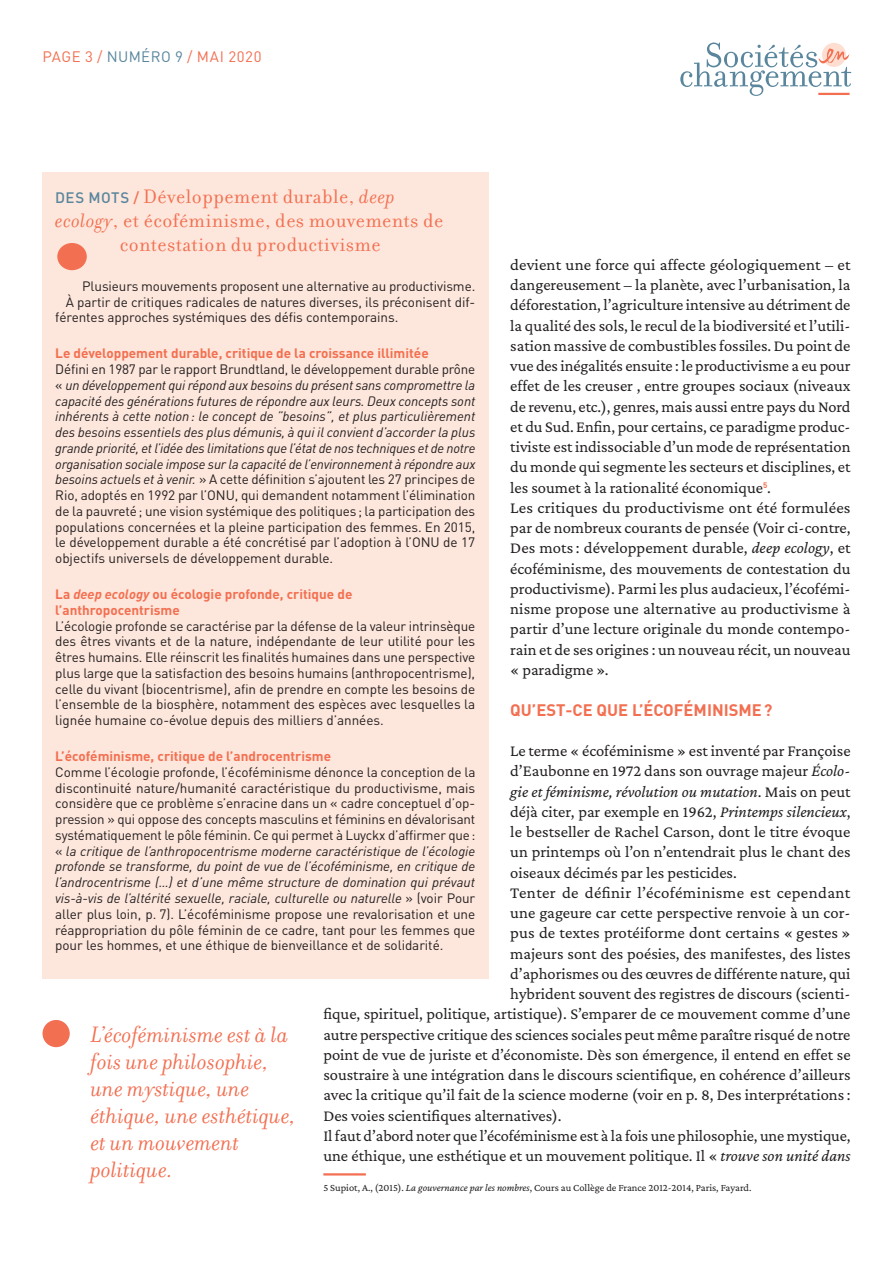
<style>
.page{position:relative;width:893px;height:1263px;background:#fff}
.page>*{position:absolute;margin:0;border:0;box-sizing:border-box;transform-origin:0 0}
.t1{font:italic 24px/27px "Filosofia OT";color:#f36f51}
.t2{font:21px "Filosofia OT";letter-spacing:.02em;color:#f36f51}
.t3{font:16.5px/20.2px "Crimson Pro";color:#231f20}
.t4{font:italic 16.5px "Crimson Pro";color:#231f20}
.t5{font:16.5px "Crimson Pro";letter-spacing:.02em;color:#231f20}
.t6{font:700 16.5px "DIN";color:#f36f51}
.t7{font:15px "DIN";letter-spacing:.03em;color:#f36f51}
.t8{font:13.5px/15.8px "DIN";letter-spacing:-.005em;color:#231f20;text-align:justify}
.t9{font:italic 13.5px/15.8px "DIN";letter-spacing:-.015em;color:#231f20;text-align:justify}
.t10{font:700 13.5px/15.8px "DIN";color:#f36f51}
.t11{font:10.5px "Crimson Pro";color:#231f20}
.s1{color:#59869d}
.s2{font-family:"DIN";font-weight:500;font-size:15px;color:#59869d}
.s3{font-family:"DIN";font-weight:500;font-size:15px}
.s4{font-style:italic}
.s5{font-style:normal}
</style>
<div class="page">
<hr style="left:323px;top:1173px;width:43px;height:2px;background:#f36f51">
<svg style="left:680px;top:43px;width:171px;height:53px"></svg>
<div style="left:43px;top:1020px;width:27px;height:27px;background:#f36f51;border-radius:50%"></div>
<div style="left:43px;top:172px;width:446px;height:807px;background:#fde6db"></div>
<div style="left:57px;top:243px;width:30px;height:27px;background:#f36f51;border-radius:50%"></div>
<p class="t7" style="left:43px;top:48px;width:220px">PAGE 3 / <span class="s1">NUMÉRO 9</span> / MAI 2020</p>
<p class="t2" style="left:55px;top:185px;width:341px"><span class="s2">DES MOTS</span> <span class="s3">/</span> Développement durable, <span class="s4">deep</span></p>
<p class="t2" style="left:55px;top:209px;width:389px"><span class="s4">ecology</span>, et écoféminisme, des mouvements de</p>
<p class="t2" style="left:120px;top:233px;width:262px">contestation du productivisme</p>
<p class="t8" style="left:82px;top:278px;width:395px">Plusieurs mouvements proposent une alternative au productivisme.</p>
<p class="t8" style="left:66px;top:294px;width:411px">À partir de critiques radicales de natures diverses, ils préconisent dif-</p>
<p class="t8" style="left:55px;top:310px;width:345px">férentes approches systémiques des défis contemporains.</p>
<p class="t10" style="left:55px;top:345px;width:375px">Le développement durable, critique de la croissance illimitée</p>
<p class="t9" style="left:55px;top:361px;width:422px"><span class="s5">Défini en 1987 par le rapport Brundtland, le développement durable prône «</span> un développement qui répond aux besoins du présent sans compromettre la capacité des générations futures de répondre aux leurs. Deux concepts sont inhérents à cette notion: le concept de ”besoins”, et plus particulièrement des besoins essentiels des plus démunis, à qui il convient d’accorder la plus grande priorité, et l’idée des limitations que l’état de nos techniques et de notre organisation sociale impose sur la capacité de l’environnement à répondre aux besoins actuels et à venir. <span class="s5">» A cette définition s’ajoutent les 27 principes de Rio, adoptés en 1992 par l’ONU, qui demandent notamment l’élimination de la pauvreté; une vision systémique des politiques; la participation des populations concernées et la pleine participation des femmes. En 2015, le développement durable a été concrétisé par l’adoption à l’ONU de 17 objectifs universels de développement durable.</span></p>
<p class="t10" style="left:55px;top:586px;width:299px">La <span class="s4">deep ecology</span> ou écologie profonde, critique de l’anthropocentrisme</p>
<p class="t8" style="left:55px;top:618px;width:422px">L’écologie profonde se caractérise par la défense de la valeur intrinsèque des êtres vivants et de la nature, indépendante de leur utilité pour les êtres humains. Elle réinscrit les finalités humaines dans une perspective plus large que la satisfaction des besoins humains (anthropocentrisme), celle du vivant (biocentrisme), afin de prendre en compte les besoins de l’ensemble de la biosphère, notamment des espèces avec lesquelles la lignée humaine co-évolue depuis des milliers d’années.</p>
<p class="t10" style="left:55px;top:748px;width:277px">L’écoféminisme, critique de l’androcentrisme</p>
<p class="t8" style="left:55px;top:764px;width:422px">Comme l’écologie profonde, l’écoféminisme dénonce la conception de la discontinuité nature/humanité caractéristique du productivisme, mais considère que ce problème s’enracine dans un « cadre conceptuel d’op&shy;pression » qui oppose des concepts masculins et féminins en dévalorisant systématiquement le pôle féminin. Ce qui permet à Luyckx d’affirmer que: « <span class="s4">la critique de l’anthropocentrisme moderne caractéristique de l’écologie profonde se transforme, du point de vue de l’écoféminisme, en critique de l’androcentrisme (…) et d’une même structure de domination qui prévaut vis-à-vis de l’altérité sexuelle, raciale, culturelle ou naturelle</span> » (voir Pour aller plus loin, p. 7). L’écoféminisme propose une revalorisation et une réappropriation du pôle féminin de ce cadre, tant pour les femmes que pour les hommes, et une éthique de bienveillance et de solidarité.</p>
<p class="t3" style="left:510px;top:254px;width:342px">devient une force qui affecte géologiquement – et dangereusement – la planète, avec l’urbanisation, la déforestation, l’agriculture intensive au détriment de la qualité des sols, le recul de la biodiversité et l’utili&shy;sation massive de combustibles fossiles. Du point de vue des inégalités ensuite : le productivisme a eu pour effet de les creuser , entre groupes sociaux (niveaux de revenu, etc.), genres, mais aussi entre pays du Nord et du Sud. Enfin, pour certains, ce paradigme produc&shy;tiviste est indissociable d’un mode de représentation du monde qui segmente les secteurs et disciplines, et les soumet à la rationalité économique<sup>5</sup>.<br>Les critiques du productivisme ont été formulées par de nombreux courants de pensée (Voir ci-contre, Des mots : développement durable, <span class="s4">deep ecology</span>, et écoféminisme, des mouvements de contestation du productivisme). Parmi les plus audacieux, l’écofémi&shy;nisme propose une alternative au productivisme à partir d’une lecture originale du monde contempo&shy;rain et de ses origines : un nouveau récit, un nouveau « paradigme ».</p>
<p class="t6" style="left:510px;top:698px;width:264px">QU’EST-CE QUE L’ÉCOFÉMINISME?</p>
<p class="t3" style="left:510px;top:740px;width:342px">Le terme « écoféminisme » est inventé par Françoise</p>
<p class="t3" style="left:510px;top:760px;width:342px">d’Eaubonne en 1972 dans son ouvrage majeur <span class="s4">Écolo-</span></p>
<p class="t4" style="left:510px;top:781px;width:342px">gie et féminisme, révolution ou mutation<span class="s5">. Mais on peut</span></p>
<p class="t3" style="left:510px;top:801px;width:342px">déjà citer, par exemple en 1962, <span class="s4">Printemps silencieux</span>,</p>
<p class="t3" style="left:510px;top:821px;width:342px">le bestseller de Rachel Carson, dont le titre évoque</p>
<p class="t3" style="left:510px;top:841px;width:342px">un printemps où l’on n’entendrait plus le chant des</p>
<p class="t3" style="left:510px;top:862px;width:228px">oiseaux décimés par les pesticides.</p>
<p class="t5" style="left:510px;top:882px;width:342px">Tenter de définir l’écoféminisme est cependant</p>
<p class="t3" style="left:510px;top:902px;width:342px">une gageure car cette perspective renvoie à un cor-</p>
<p class="t3" style="left:510px;top:922px;width:342px">pus de textes protéiforme dont certains « gestes »</p>
<p class="t3" style="left:510px;top:943px;width:342px">majeurs sont des poésies, des manifestes, des listes</p>
<p class="t3" style="left:510px;top:963px;width:342px">d’aphorismes ou des œuvres de différente nature, qui</p>
<p class="t3" style="left:510px;top:983px;width:342px">hybrident souvent des registres de discours (scienti-</p>
<p class="t3" style="left:323px;top:1003px;width:529px">fique, spirituel, politique, artistique). S’emparer de ce mouvement comme d’une</p>
<p class="t3" style="left:323px;top:1024px;width:529px">autre perspective critique des sciences sociales peut même paraître risqué de notre</p>
<p class="t3" style="left:323px;top:1044px;width:529px">point de vue de juriste et d’économiste. Dès son émergence, il entend en effet se</p>
<p class="t3" style="left:323px;top:1064px;width:529px">soustraire à une intégration dans le discours scientifique, en cohérence d’ailleurs</p>
<p class="t3" style="left:323px;top:1084px;width:529px">avec la critique qu’il fait de la science moderne (voir en p. 8, Des interprétations :</p>
<p class="t3" style="left:323px;top:1105px;width:240px">Des voies scientifiques alternatives).</p>
<p class="t3" style="left:323px;top:1125px;width:529px">Il faut d’abord noter que l’écoféminisme est à la fois une philosophie, une mystique,</p>
<p class="t3" style="left:323px;top:1145px;width:529px">une éthique, une esthétique et un mouvement politique. Il « <span class="s4">trouve son unité dans</span></p>
<p class="t11" style="left:323px;top:1181px;width:430px">5 Supiot, A., (2015). <span class="s4">La gouvernance par les nombres</span>, Cours au Collège de France 2012-2014, Paris, Fayard.</p>
<h1 class="t1" style="left:91px;top:1021px;width:207px">L’écoféminisme est à la fois une philosophie, une mystique, une éthique, une esthétique, et un mouvement politique.</h1>
</div>
